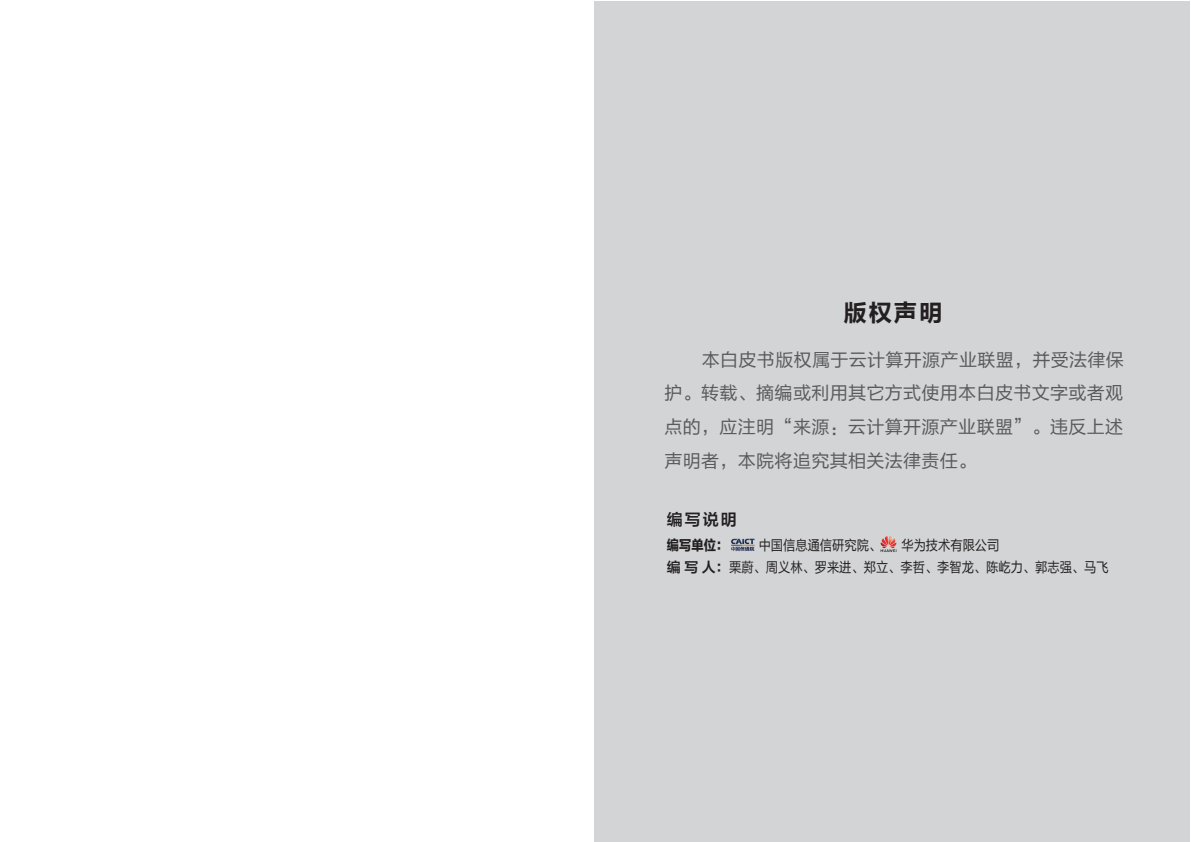
<style>
.page{position:relative;width:1191px;height:842px;background:#fff}
.page>*{position:absolute;margin:0;border:0;box-sizing:border-box;transform-origin:0 0}
.t1{font:24px "FZLTCHJW GB1 0";color:#231f20}
.t2{font:18px/33.6px "FZLTHJW GB1 0";letter-spacing:.02em;color:#595a5c;text-align:justify}
.t3{font:16px "FZLTZCHJW GB1 0";color:#231f20}
.t4{font:14px/21.8px "FZLTHJW GB1 0";color:#231f20;scale:.87 1}
.t5{font:14px "FZLTDHK GBK1 0";color:#231f20;scale:.87 1}
.s1{font-family:"FZLTZCHJW GB1 0"}
</style>
<div class="page">
<div style="left:594px;top:1px;width:595px;height:841px;background:#d2d4d5"></div>
<img style="left:731px;top:538px;width:24px;height:13px">
<svg style="left:880px;top:536px;width:16px;height:16px"></svg>
<h1 class="t1" style="left:843px;top:299px;width:101px">版权声明</h1>
<p class="t2" style="left:664px;top:343px;width:461px;text-indent:37px">本白皮书版权属于云计算开源产业联盟，并受法律保护。转载、摘编或利用其它方式使用本白皮书文字或者观点的，应注明“来源：云计算开源产业联盟”。违反上述声明者，本院将追究其相关法律责任。</p>
<p class="t3" style="left:667px;top:510px;width:71px">编写说明</p>
<p class="t5" style="left:667px;top:537px;width:72px">编写单位：</p>
<p class="t4" style="left:758px;top:534px;width:142px">中国信息通信研究院、</p>
<p class="t4" style="left:667px;top:534px;width:509px;text-indent:234px">华为技术有限公司<br><span class="s1">编 写 人：</span>栗蔚、周义林、罗来进、郑立、李哲、李智龙、陈屹力、郭志强、马飞</p>
</div>
